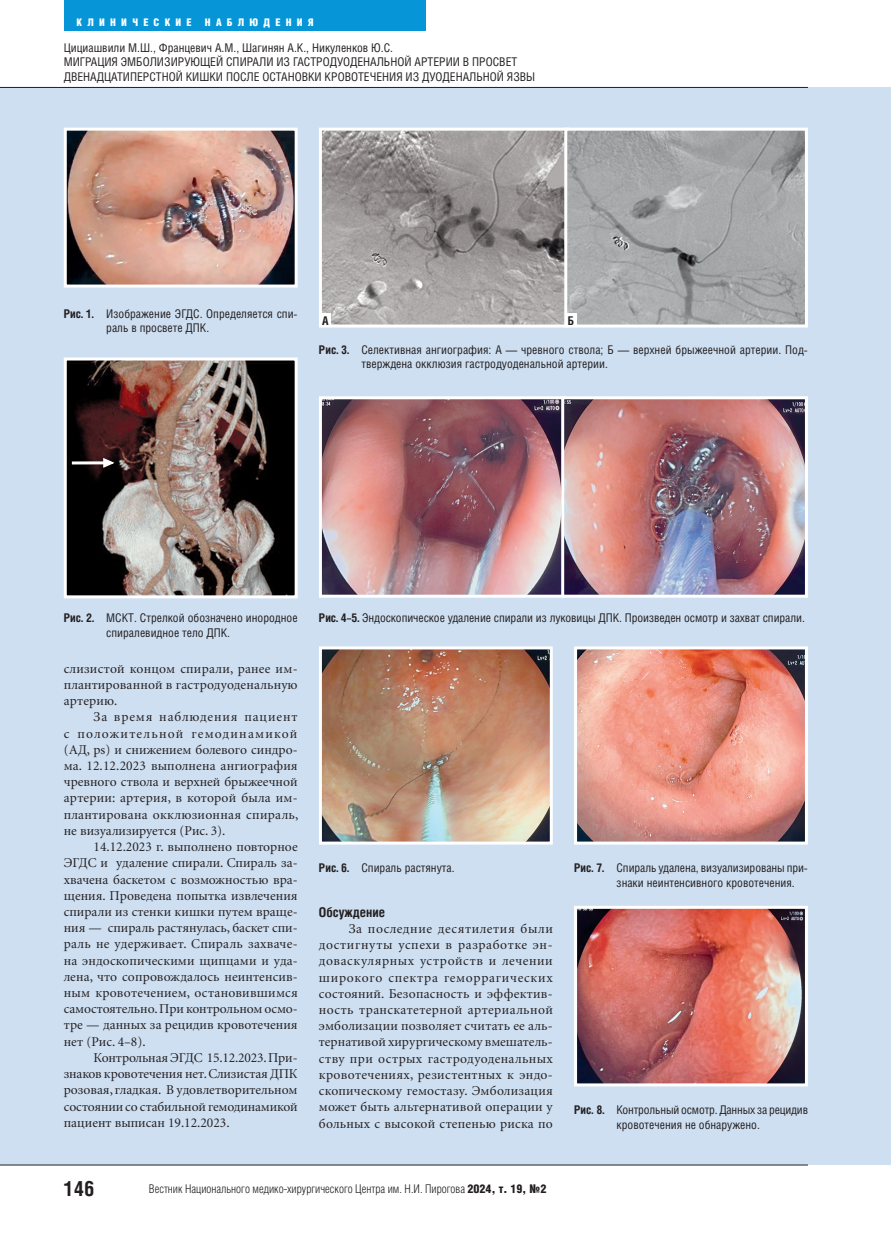
<style>
.page{position:relative;width:893px;height:1234px;background:#fff}
.page>*{position:absolute;margin:0;border:0;box-sizing:border-box;transform-origin:0 0}
.t1{font:700 21px "Helios Cond";color:#231f20}
.main_text_material{font:13.5px/16.2px "Minion Cyr";letter-spacing:.01em;color:#231f20;text-align:justify}
.text_title_MATERIAL{font:700 13.5px "Helios Cond";color:#231f20}
.ris_name{font:12px/14.4px "Helios Cond";color:#231f20}
.t2{font:300 12px "Helios Cond";color:#231f20}
.t3{font:700 12px "Helios Cond";color:#231f20}
.t4{font:900 10.5px "Helios Cond";letter-spacing:.5em;color:#fff}
.s1{font-weight:700}
.s2{font-weight:900}
</style>
<div class="page">
<div style="left:0;top:87px;width:891px;height:1077px;background:#cedff1"></div>
<hr style="left:0;top:1164px;width:808px;height:1px;background:#231f20">
<hr style="left:0;top:87px;width:808px;height:1px;background:#231f20">
<div style="left:64px;top:0;width:361px;height:30px;background:#0696d7"></div>
<img style="left:68px;top:132px;width:226px;height:151px">
<div style="left:64px;top:128px;width:234px;height:159px;border:3px solid #fff"></div>
<img style="left:68px;top:361px;width:226px;height:233px">
<div style="left:64px;top:357px;width:234px;height:241px;border:3px solid #fff"></div>
<svg style="left:72px;top:457px;width:43px;height:11px"></svg>
<img style="left:323px;top:132px;width:241px;height:191px">
<div style="left:319px;top:128px;width:250px;height:199px;border:3px solid #fff"></div>
<img style="left:568px;top:132px;width:236px;height:191px">
<div style="left:564px;top:128px;width:244px;height:199px;border:3px solid #fff"></div>
<div style="left:320px;top:313px;width:10px;height:14px;background:#fff"></div>
<div style="left:566px;top:313px;width:10px;height:14px;background:#fff"></div>
<img style="left:323px;top:400px;width:481px;height:193px">
<div style="left:319px;top:396px;width:247px;height:201px;border:3px solid #fff"></div>
<div style="left:561px;top:396px;width:247px;height:201px;border:3px solid #fff"></div>
<img style="left:323px;top:650px;width:226px;height:190px">
<div style="left:319px;top:646px;width:234px;height:198px;border:3px solid #fff"></div>
<img style="left:578px;top:650px;width:226px;height:190px">
<div style="left:574px;top:646px;width:234px;height:198px;border:3px solid #fff"></div>
<img style="left:578px;top:909px;width:226px;height:173px">
<div style="left:574px;top:905px;width:234px;height:181px;border:3px solid #fff"></div>
<p class="t4" style="left:77px;top:16px;width:117px">КЛИНИЧЕСКИЕ</p>
<p class="t4" style="left:205px;top:16px;width:110px">НАБЛЮДЕНИЯ</p>
<p class="ris_name" style="left:64px;top:40px;width:331px">Цициашвили М.Ш., Францевич А.М., Шагинян А.К., Никуленков Ю.С.</p>
<p class="ris_name" style="left:64px;top:55px;width:455px">МИГРАЦИЯ ЭМБОЛИЗИРУЮЩЕЙ СПИРАЛИ ИЗ ГАСТРОДУОДЕНАЛЬНОЙ АРТЕРИИ В ПРОСВЕТ</p>
<p class="ris_name" style="left:64px;top:69px;width:473px">ДВЕНАДЦАТИПЕРСТНОЙ КИШКИ ПОСЛЕ ОСТАНОВКИ КРОВОТЕЧЕНИЯ ИЗ ДУОДЕНАЛЬНОЙ ЯЗВЫ</p>
<p class="ris_name" style="left:106px;top:306px;width:193px;text-indent:-43px"><span class="s1">Рис. 1.</span> Изображение ЭГДС. Определяется спи&shy;раль в просвете ДПК.</p>
<p class="t3" style="left:322px;top:313px;width:8px">А</p>
<p class="t3" style="left:568px;top:313px;width:8px">Б</p>
<p class="ris_name" style="left:361px;top:342px;width:448px;text-indent:-43px"><span class="s1">Рис. 3.</span> Селективная ангиография: А — чревного ствола; Б — верхней брыжеечной артерии. Под&shy;тверждена окклюзия гастродуоденальной артерии.</p>
<p class="ris_name" style="left:106px;top:610px;width:193px;text-indent:-43px"><span class="s1">Рис. 2.</span> МСКТ. Стрелкой обозначено инородное спиралевидное тело ДПК.</p>
<p class="main_text_material" style="left:64px;top:660px;width:235px">слизистой концом спирали, ранее им&shy;плантированной в гастродуоденальную артерию.</p>
<p class="main_text_material" style="left:64px;top:708px;width:236px;text-indent:30px">За время наблюдения пациент с положительной гемодинамикой (АД, ps) и снижением болевого синдро&shy;ма. 12.12.2023 выполнена ангиография чревного ствола и верхней брыжеечной артерии: артерия, в которой была им&shy;плантирована окклюзионная спираль, не визуализируется (Рис. 3).</p>
<p class="main_text_material" style="left:64px;top:838px;width:235px;text-indent:30px">14.12.2023 г. выполнено повторное ЭГДС и удаление спирали. Спираль за&shy;хвачена баскетом с возможностью вра&shy;щения. Проведена попытка извлечения спирали из стенки кишки путем враще&shy;ния — спираль растянулась, баскет спи&shy;раль не удерживает. Спираль захваче&shy;на эндоскопическими щипцами и уда&shy;лена, что сопровождалось неинтенсив&shy;ным кровотечением, остановившимся самостоятельно. При контрольном осмо&shy;тре — данных за рецидив кровотечения нет (Рис. 4–8).</p>
<p class="main_text_material" style="left:64px;top:1048px;width:235px;text-indent:30px">Контрольная ЭГДС 15.12.2023. При&shy;знаков кровотечения нет. Слизистая ДПК розовая, гладкая. В удовлетворительном состоянии со стабильной гемодинамикой пациент выписан 19.12.2023.</p>
<p class="ris_name" style="left:319px;top:610px;width:487px"><span class="s1">Рис. 4–5.</span> Эндоскопическое удаление спирали из луковицы ДПК. Произведен осмотр и захват спирали.</p>
<p class="ris_name" style="left:319px;top:860px;width:137px"><span class="s1">Рис. 6.</span> Спираль растянута.</p>
<p class="ris_name" style="left:617px;top:860px;width:193px;text-indent:-43px"><span class="s1">Рис. 7.</span> Спираль удалена, визуализированы при&shy;знаки неинтенсивного кровотечения.</p>
<p class="text_title_MATERIAL" style="left:319px;top:903px;width:68px">Обсуждение</p>
<p class="main_text_material" style="left:319px;top:920px;width:236px;text-indent:30px">За последние десятилетия были достигнуты успехи в разработке эн&shy;доваскулярных устройств и лечении широкого спектра геморрагических состояний. Безопасность и эффектив&shy;ность транскатетерной артериальной эмболизации позволяет считать ее аль&shy;тернативой хирургическому вмешатель&shy;ству при острых гастродуоденальных кровотечениях, резистентных к эндо&shy;скопическому гемостазу. Эмболизация может быть альтернативой операции у больных с высокой степенью риска по</p>
<p class="ris_name" style="left:574px;top:1102px;width:236px;text-align:center"><span class="s1">Рис. 8.</span> Контрольный осмотр. Данных за рецидив кровотечения не обнаружено.</p>
<p class="t1" style="left:64px;top:1175px;width:32px">146</p>
<p class="t2" style="left:149px;top:1181px;width:399px">Вестник Национального медико-хирургического Центра им. Н.И. Пирогова <span class="s2">2024, т. 19, №2</span></p>
</div>
